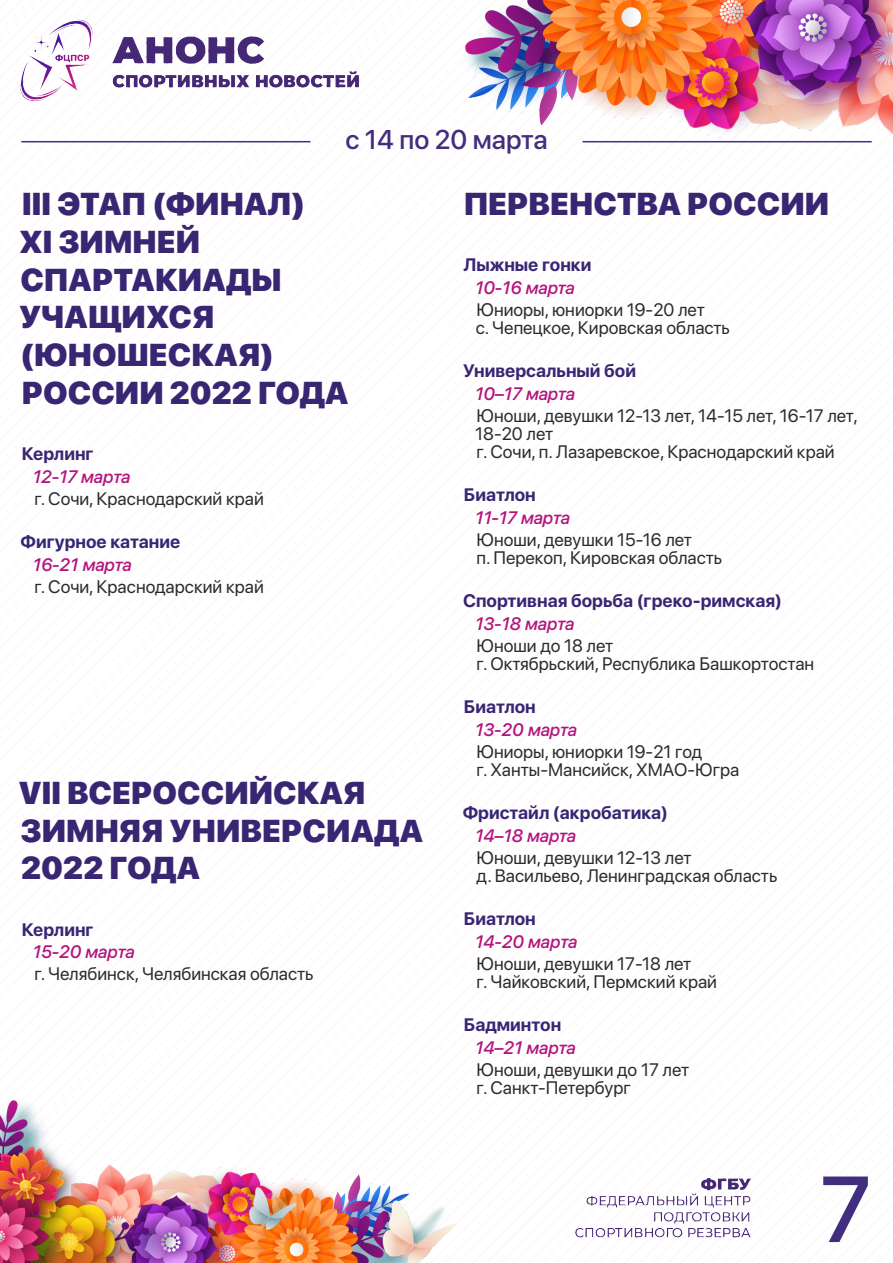
<style>
.page{position:relative;width:893px;height:1263px;background:#fff}
.page>*{position:absolute;margin:0;border:0;box-sizing:border-box;transform-origin:0 0}
.t1{font:500 93px "SF Pro Display";color:#432d7f}
.Анонс_Заголовок{font:900 31.5px/37.8px "SF Pro Display";color:#382673}
.t2{font:500 27px "SF Pro Display";color:#432d7f}
.Анонсы_текст{font:18px/18px "SF Pro Display";color:#292c2f}
.Анонсы_подзаголовок{font:700 18px "SF Pro Display";color:#382673}
.Анонсы_даты{font:italic 500 18px "SF Pro Display";color:#b3147d}
</style>
<div class="page">
<img style="left:0;top:0;width:893px;height:1263px">
<hr style="left:21px;top:141px;width:289px;height:1px;background:#432d7f">
<hr style="left:583px;top:141px;width:289px;height:1px;background:#432d7f">
<h3 class="t2" style="left:345px;top:120px;width:204px">с 14 по 20 марта</h3>
<p class="Анонс_Заголовок" style="left:19px;top:184px;width:331px">III ЭТАП (ФИНАЛ)<br>XI ЗИМНЕЙ<br>СПАРТАКИАДЫ<br>УЧАЩИХСЯ (ЮНОШЕСКАЯ)<br>РОССИИ 2022 ГОДА</p>
<p class="Анонсы_подзаголовок" style="left:22px;top:441px;width:73px">Керлинг</p>
<p class="Анонсы_даты" style="left:33px;top:464px;width:99px">12-17 марта</p>
<p class="Анонсы_текст" style="left:34px;top:488px;width:231px">г. Сочи, Краснодарский край</p>
<p class="Анонсы_подзаголовок" style="left:21px;top:529px;width:161px">Фигурное катание</p>
<p class="Анонсы_даты" style="left:33px;top:552px;width:100px">16-21 марта</p>
<p class="Анонсы_текст" style="left:34px;top:576px;width:231px">г. Сочи, Краснодарский край</p>
<p class="Анонс_Заголовок" style="left:464px;top:184px;width:367px">ПЕРВЕНСТВА РОССИИ</p>
<p class="Анонсы_подзаголовок" style="left:463px;top:252px;width:130px">Лыжные гонки</p>
<p class="Анонсы_даты" style="left:475px;top:275px;width:101px">10-16 марта</p>
<p class="Анонсы_текст" style="left:477px;top:299px;width:230px">Юниоры, юниорки 19-20 лет</p>
<p class="Анонсы_текст" style="left:476px;top:317px;width:256px">с. Чепецкое, Кировская область</p>
<p class="Анонсы_подзаголовок" style="left:463px;top:358px;width:174px">Универсальный бой</p>
<p class="Анонсы_даты" style="left:475px;top:381px;width:102px">10–17 марта</p>
<p class="Анонсы_текст" style="left:475px;top:405px;width:384px">Юноши, девушки 12-13 лет, 14-15 лет, 16-17 лет,<br>18-20 лет</p>
<p class="Анонсы_текст" style="left:477px;top:441px;width:360px">г. Сочи, п. Лазаревское, Краснодарский край</p>
<p class="Анонсы_подзаголовок" style="left:464px;top:482px;width:73px">Биатлон</p>
<p class="Анонсы_даты" style="left:475px;top:505px;width:97px">11-17 марта</p>
<p class="Анонсы_текст" style="left:477px;top:529px;width:217px">Юноши, девушки 15-16 лет</p>
<p class="Анонсы_текст" style="left:477px;top:547px;width:247px">п. Перекоп, Кировская область</p>
<p class="Анонсы_подзаголовок" style="left:463px;top:588px;width:321px">Спортивная борьба (греко-римская)</p>
<p class="Анонсы_даты" style="left:475px;top:611px;width:101px">13-18 марта</p>
<p class="Анонсы_текст" style="left:477px;top:635px;width:138px">Юноши до 18 лет</p>
<p class="Анонсы_текст" style="left:477px;top:653px;width:339px">г. Октябрьский, Республика Башкортостан</p>
<p class="Анонсы_подзаголовок" style="left:464px;top:694px;width:73px">Биатлон</p>
<p class="Анонсы_даты" style="left:475px;top:717px;width:103px">13-20 марта</p>
<p class="Анонсы_текст" style="left:477px;top:741px;width:227px">Юниоры, юниорки 19-21 год</p>
<p class="Анонсы_текст" style="left:477px;top:759px;width:264px">г. Ханты-Мансийск, ХМАО-Югра</p>
<p class="Анонсы_подзаголовок" style="left:463px;top:800px;width:207px">Фристайл (акробатика)</p>
<p class="Анонсы_даты" style="left:475px;top:823px;width:103px">14–18 марта</p>
<p class="Анонсы_текст" style="left:477px;top:847px;width:216px">Юноши, девушки 12-13 лет</p>
<p class="Анонсы_текст" style="left:476px;top:865px;width:302px">д. Васильево, Ленинградская область</p>
<p class="Анонсы_подзаголовок" style="left:464px;top:906px;width:73px">Биатлон</p>
<p class="Анонсы_даты" style="left:475px;top:929px;width:104px">14-20 марта</p>
<p class="Анонсы_текст" style="left:477px;top:953px;width:216px">Юноши, девушки 17-18 лет</p>
<p class="Анонсы_текст" style="left:477px;top:971px;width:242px">г. Чайковский, Пермский край</p>
<p class="Анонсы_подзаголовок" style="left:464px;top:1012px;width:99px">Бадминтон</p>
<p class="Анонсы_даты" style="left:475px;top:1035px;width:102px">14–21 марта</p>
<p class="Анонсы_текст" style="left:477px;top:1059px;width:214px">Юноши, девушки до 17 лет</p>
<p class="Анонсы_текст" style="left:477px;top:1077px;width:156px">г. Санкт-Петербург</p>
<p class="Анонс_Заголовок" style="left:19px;top:772px;width:406px">VII ВСЕРОССИЙСКАЯ<br>ЗИМНЯЯ УНИВЕРСИАДА<br>2022 ГОДА</p>
<p class="Анонсы_подзаголовок" style="left:22px;top:916px;width:73px">Керлинг</p>
<p class="Анонсы_даты" style="left:33px;top:939px;width:103px">15-20 марта</p>
<p class="Анонсы_текст" style="left:34px;top:964px;width:281px">г. Челябинск, Челябинская область</p>
<h1 class="t1" style="left:820px;top:1142px;width:53px">7</h1>
</div>
